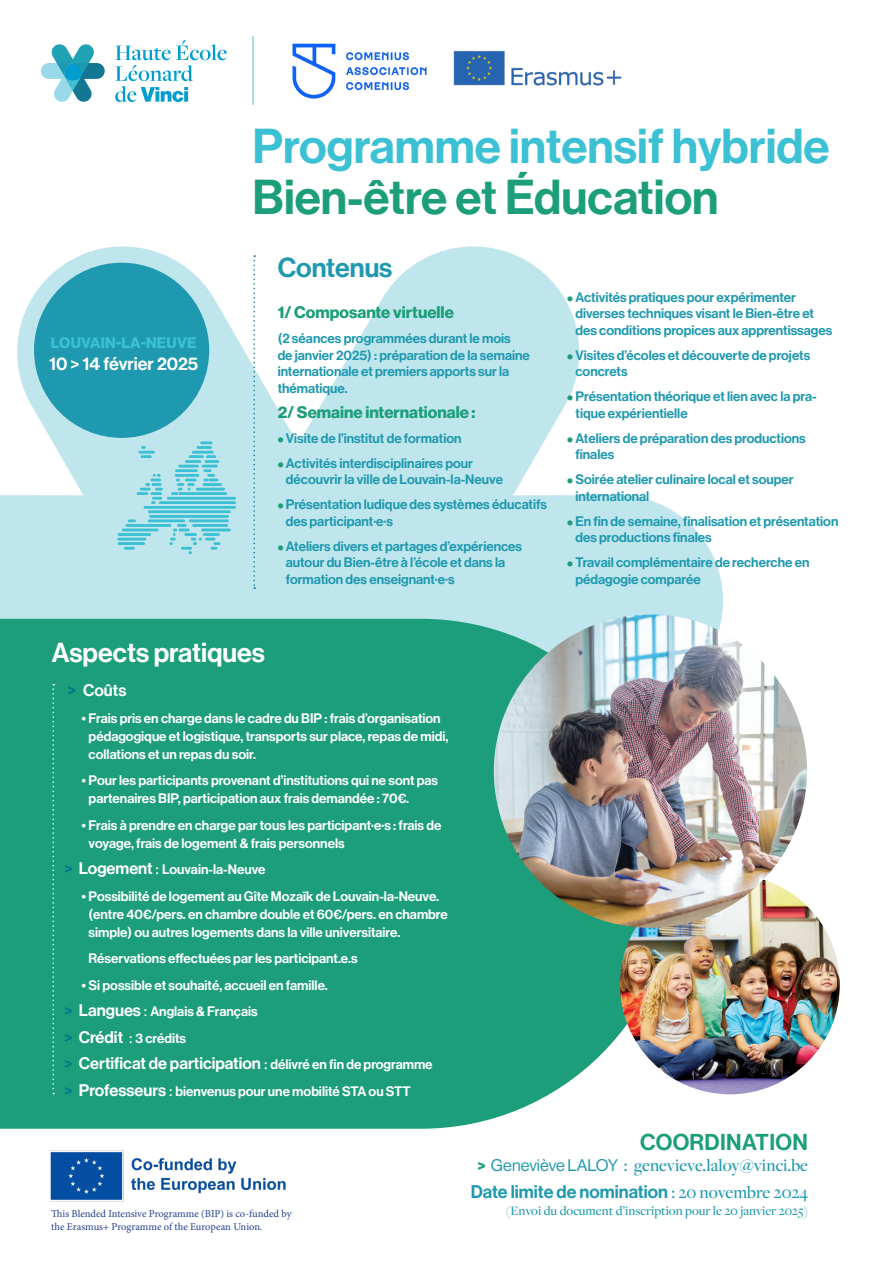
<style>
.page{position:relative;width:893px;height:1263px;background:#fff}
.page>*{position:absolute;margin:0;border:0;box-sizing:border-box;transform-origin:0 0}
.t1{font:48px "N Haas Grotesk DS Pro 65 Md";color:#3cc1d4}
.t2{font:48px "N Haas Grotesk DS Pro 65 Md";color:#1b9e79}
.t3{font:27px "N Haas Grotesk DS Pro 65 Md";color:#fff}
.t4{font:27px "N Haas Grotesk DS Pro 65 Md";color:#1e99af}
.t5{font:22.5px "N Haas Grotesk DS Pro 65 Md";letter-spacing:.015em;color:#1b9e79}
.t6{font:500 18px "Freight Disp Pro";color:#1e99af}
.t7{font:18px "N Haas Grotesk DS Pro 65 Md";color:#1e99af}
.t8{font:18px "N Haas Grotesk DS Pro 65 Md";color:#fff}
.t9{font:16.5px "N Haas Grotesk DS Pro 65 Md";color:#fff}
.t10{font:16.5px "N Haas Grotesk DS Pro 75 Bd";color:#1b9e79}
.t11{font:15px "N Haas Grotesk DS Pro 75 Bd";letter-spacing:.015em;color:#3cc1d4}
.t12{font:13.5px/16.5px "N Haas Grotesk DS Pro 65 Md";color:#1e99af}
.t13{font:13.5px/18px "N Haas Grotesk DS Pro 65 Md";color:#fff}
.t14{font:500 13.5px "Freight Disp Pro";color:#1e99af}
.t15{font:10.5px/12.6px "Minion Pro";letter-spacing:-.005em;color:#253f8e}
.s1{font-family:"Freight Disp Pro";font-weight:500;color:#1b9e79}
.s2{font-size:18px;color:#007593}
.s3{font-size:16.5px;color:#007593}
.s4{font-size:16.5px}
.s5{font-family:"Freight Disp Pro";font-weight:500;font-size:16.5px}
.s6{color:#007593}
.s7{font-family:"Freight Disp Pro";font-weight:500}
.s8{font-size:13.5px}
.s9{font-family:"N Haas Grotesk DS Pro 75 Bd";font-weight:400;font-size:16.5px;color:#1b9e79}
.s10{font-family:"N Haas Grotesk DS Pro 55 Rg";font-weight:400;font-size:16.5px}
</style>
<div class="page">
<svg style="left:115px;top:40px;width:112px;height:62px"></svg>
<svg style="left:41px;top:44px;width:64px;height:58px"></svg>
<svg style="left:17px;top:246px;width:563px;height:249px;fill:#bfe5ed"></svg>
<div style="left:415px;top:495px;width:308px;height:135px;background:#bfe5ed"></div>
<div style="left:0;top:495px;width:415px;height:124px;background:#bfe5ed"></div>
<img style="left:453px;top:51px;width:169px;height:35px">
<img style="left:292px;top:43px;width:135px;height:56px">
<svg style="left:253px;top:255px;width:2px;height:334px"></svg>
<hr style="left:253px;top:36px;width:1px;height:69px;background:#46bdd3">
<div style="left:0;top:619px;width:620px;height:510px;background:#1b9e79"></div>
<svg style="left:52px;top:684px;width:2px;height:410px"></svg>
<svg style="left:117px;top:442px;width:119px;height:112px;background:#9bdbe6"></svg>
<div style="left:34px;top:263px;width:175px;height:175px;background:#1e99af;border-radius:50%"></div>
<img style="left:620px;top:879px;width:220px;height:215px">
<img style="left:494px;top:614px;width:313px;height:314px;border-radius:157px">
<img style="left:49px;top:1150px;width:237px;height:52px">
<p class="t11" style="left:51px;top:334px;width:147px">LOUVAIN-LA-NEUVE</p>
<p class="t8" style="left:49px;top:353px;width:151px">10 &gt; 14 février 2025</p>
<p class="t1" style="left:253px;top:119px;width:579px">Programme intensif hybride</p>
<p class="t2" style="left:253px;top:169px;width:467px">Bien-être et Éducation</p>
<p class="t4" style="left:278px;top:251px;width:116px">Contenus</p>
<p class="t10" style="left:278px;top:303px;width:178px">1/ Composante virtuelle</p>
<p class="t12" style="left:278px;top:330px;width:254px">(2 séances programmées durant le mois<br>de janvier 2025) : préparation de la semaine internationale et premiers apports sur la thématique.</p>
<p class="t10" style="left:278px;top:402px;width:199px">2/ Semaine internationale :</p>
<p class="t12" style="left:278px;top:430px;width:185px"><span class="s1">•</span> Visite de l’institut de formation</p>
<p class="t12" style="left:286px;top:455px;width:219px;text-indent:-8px"><span class="s1">•</span> Activités interdisciplinaires pour découvrir la ville de Louvain-la-Neuve</p>
<p class="t12" style="left:286px;top:496px;width:263px;text-indent:-8px"><span class="s1">•</span> Présentation ludique des systèmes éducatifs des participant·e·s</p>
<p class="t12" style="left:286px;top:538px;width:238px;text-indent:-8px"><span class="s1">•</span> Ateliers divers et partages d’expériences autour du Bien-être à l’école et dans la formation des enseignant·e·s</p>
<p class="t12" style="left:575px;top:289px;width:258px;text-indent:-8px"><span class="s1">•</span> Activités pratiques pour expérimenter diverses techniques visant le Bien-être et des conditions propices aux apprentissages</p>
<p class="t12" style="left:575px;top:347px;width:236px;text-indent:-8px"><span class="s1">•</span> Visites d’écoles et découverte de projets concrets</p>
<p class="t12" style="left:576px;top:388px;width:242px;text-indent:-8px"><span class="s1">•</span> Présentation théorique et lien avec la pra&shy;tique expérientielle</p>
<p class="t12" style="left:575px;top:430px;width:232px;text-indent:-8px"><span class="s1">•</span> Ateliers de préparation des productions finales</p>
<p class="t12" style="left:575px;top:471px;width:220px;text-indent:-8px"><span class="s1">•</span> Soirée atelier culinaire local et souper international</p>
<p class="t12" style="left:575px;top:513px;width:264px;text-indent:-8px"><span class="s1">•</span> En fin de semaine, finalisation et présentation des productions finales</p>
<p class="t12" style="left:575px;top:554px;width:236px;text-indent:-8px"><span class="s1">•</span> Travail complémentaire de recherche en pédagogie comparée</p>
<p class="t3" style="left:52px;top:637px;width:215px">Aspects pratiques</p>
<p class="t9" style="left:68px;top:681px;width:60px"><span class="s2">&gt;</span> Coûts</p>
<p class="t13" style="left:89px;top:709px;width:361px;text-indent:-7px">• Frais pris en charge dans le cadre du BIP : frais d’organisation pédagogique et logistique, transports sur place, repas de midi, collations et un repas du soir.</p>
<p class="t13" style="left:89px;top:772px;width:351px;text-indent:-7px">• Pour les participants provenant d’institutions qui ne sont pas partenaires BIP, participation aux frais demandée : 70€.</p>
<p class="t13" style="left:89px;top:816px;width:354px;text-indent:-7px">• Frais à prendre en charge par tous les participant·e·s : frais de voyage, frais de logement &amp; frais personnels</p>
<p class="t13" style="left:65px;top:861px;width:202px"><span class="s3">&gt;</span> <span class="s4">Logement</span> <span class="s5">:</span> Louvain-la-Neuve</p>
<p class="t13" style="left:89px;top:887px;width:361px;text-indent:-7px">• Possibilité de logement au Gîte Mozaïk de Louvain-la-Neuve. (entre 40€/pers. en chambre double et 60€/pers. en chambre simple) ou autres logements dans la ville universitaire.</p>
<p class="t13" style="left:88px;top:950px;width:271px">Réservations effectuées par les participant.e.s</p>
<p class="t13" style="left:82px;top:976px;width:248px">• Si possible et souhaité, accueil en famille.</p>
<p class="t13" style="left:65px;top:1003px;width:195px"><span class="s3">&gt;</span> <span class="s4">Langues</span> <span class="s5">:</span> Anglais &amp; Français</p>
<p class="t13" style="left:65px;top:1029px;width:123px"><span class="s3">&gt;</span> <span class="s4">Crédit</span> <span class="s5">:</span> 3 crédits</p>
<p class="t9" style="left:65px;top:1054px;width:369px"><span class="s6">&gt;</span> Certificat de participation <span class="s7">:</span> <span class="s8">délivré en fin de programme</span></p>
<p class="t13" style="left:65px;top:1082px;width:348px"><span class="s3">&gt;</span> <span class="s4">Professeurs</span> <span class="s5">:</span> bienvenus pour une mobilité STA ou STT</p>
<p class="t15" style="left:51px;top:1207px;width:242px">This Blended Intensive Programme (BIP) is co-funded by the Erasmus+ Programme of the European Union.</p>
<p class="t5" style="left:640px;top:1129px;width:169px">COORDINATION</p>
<p class="t6" style="left:477px;top:1154px;width:332px"><span class="s9">&gt;</span> <span class="s10">Geneviève LALOY</span> : genevieve.laloy@vinci.be</p>
<p class="t7" style="left:471px;top:1181px;width:339px">Date limite de nomination <span class="s7">: 20 novembre 2024</span></p>
<p class="t14" style="left:506px;top:1201px;width:304px">(Envoi du document d’inscription pour le 20 janvier 2025)</p>
</div>
